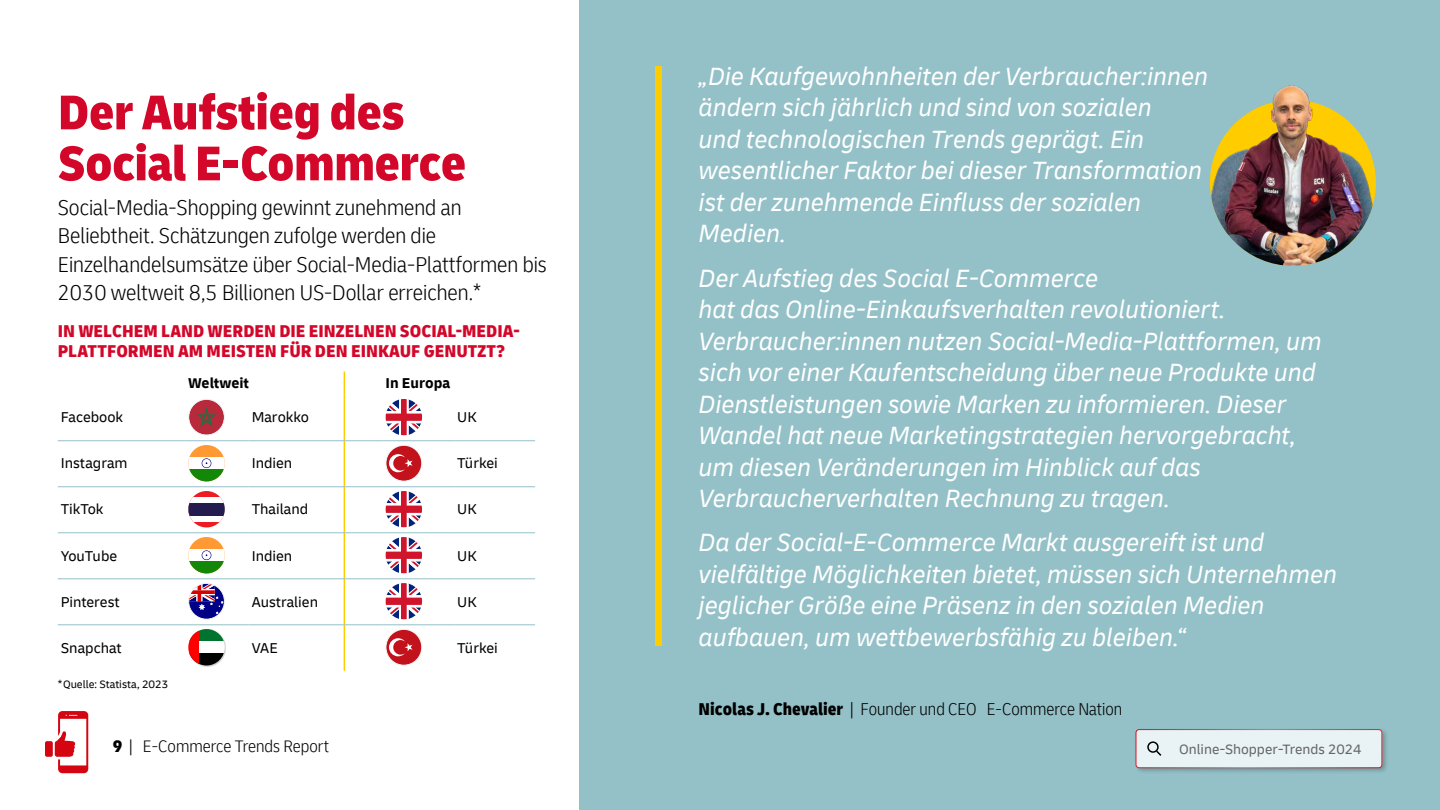
<style>
.page{position:relative;width:1440px;height:810px;background:#fff}
.page>*{position:absolute;margin:0;border:0;box-sizing:border-box;transform-origin:0 0}
.t1{font:900 condensed 51px/51px "Delivery";letter-spacing:-.01em;color:#d3072a}
.t2{font:italic 26.25px/31.5px "Delivery";color:#fff}
.t3{font:300 condensed 22.5px/28.5px "Delivery";color:#000}
.t4{font:900 condensed 18px/19.5px "Delivery";color:#d3072a}
.t5{font:300 condensed 18px "Delivery";color:#000}
.t6{font:300 condensed 17.55px "Delivery";color:#000}
.t7{font:15px "Delivery";color:#000}
.t8{font:700 15px "Delivery";color:#000}
.t9{font:14.25px "Delivery";color:#666}
.t10{font:11.25px "Delivery";color:#000}
.s1{font-weight:900}
</style>
<div class="page">
<div style="left:580px;top:0;width:860px;height:810px;background:#94c1c8"></div>
<svg style="left:344px;top:371px;width:1px;height:24px"></svg>
<hr style="left:344px;top:395px;width:1px;height:46px;background:#fc0">
<hr style="left:344px;top:441px;width:1px;height:46px;background:#fc0">
<hr style="left:344px;top:487px;width:1px;height:46px;background:#fc0">
<hr style="left:344px;top:533px;width:1px;height:46px;background:#fc0">
<hr style="left:344px;top:579px;width:1px;height:46px;background:#fc0">
<hr style="left:344px;top:625px;width:1px;height:46px;background:#fc0">
<hr style="left:58px;top:441px;width:127px;height:1px;background:#94c1c8">
<hr style="left:185px;top:441px;width:64px;height:1px;background:#94c1c8">
<hr style="left:249px;top:441px;width:95px;height:1px;background:#94c1c8">
<hr style="left:344px;top:441px;width:39px;height:1px;background:#94c1c8">
<hr style="left:383px;top:441px;width:71px;height:1px;background:#94c1c8">
<hr style="left:454px;top:441px;width:81px;height:1px;background:#94c1c8">
<hr style="left:58px;top:487px;width:127px;height:1px;background:#94c1c8">
<hr style="left:185px;top:487px;width:64px;height:1px;background:#94c1c8">
<hr style="left:249px;top:487px;width:95px;height:1px;background:#94c1c8">
<hr style="left:344px;top:487px;width:39px;height:1px;background:#94c1c8">
<hr style="left:383px;top:487px;width:71px;height:1px;background:#94c1c8">
<hr style="left:454px;top:487px;width:81px;height:1px;background:#94c1c8">
<hr style="left:58px;top:533px;width:127px;height:1px;background:#94c1c8">
<hr style="left:185px;top:533px;width:64px;height:1px;background:#94c1c8">
<hr style="left:249px;top:533px;width:95px;height:1px;background:#94c1c8">
<hr style="left:344px;top:533px;width:39px;height:1px;background:#94c1c8">
<hr style="left:383px;top:533px;width:71px;height:1px;background:#94c1c8">
<hr style="left:454px;top:533px;width:81px;height:1px;background:#94c1c8">
<hr style="left:58px;top:579px;width:127px;height:1px;background:#94c1c8">
<hr style="left:185px;top:579px;width:64px;height:1px;background:#94c1c8">
<hr style="left:249px;top:579px;width:95px;height:1px;background:#94c1c8">
<hr style="left:344px;top:579px;width:39px;height:1px;background:#94c1c8">
<hr style="left:383px;top:579px;width:71px;height:1px;background:#94c1c8">
<hr style="left:454px;top:579px;width:81px;height:1px;background:#94c1c8">
<hr style="left:58px;top:625px;width:127px;height:1px;background:#94c1c8">
<hr style="left:185px;top:625px;width:64px;height:1px;background:#94c1c8">
<hr style="left:249px;top:625px;width:95px;height:1px;background:#94c1c8">
<hr style="left:344px;top:625px;width:39px;height:1px;background:#94c1c8">
<hr style="left:383px;top:625px;width:71px;height:1px;background:#94c1c8">
<hr style="left:454px;top:625px;width:81px;height:1px;background:#94c1c8">
<svg style="left:189px;top:399px;width:35px;height:36px"></svg>
<div style="left:189px;top:400px;width:35px;height:35px;background:#b8293b;border-radius:50%"></div>
<svg style="left:196px;top:407px;width:21px;height:20px"></svg>
<div style="left:188px;top:399px;width:37px;height:36px;border:1px solid #f0f0f0;border-radius:50%"></div>
<svg style="left:386px;top:399px;width:36px;height:36px"></svg>
<div style="left:188px;top:445px;width:37px;height:36px;background:#f93;border-radius:18px"></div>
<div style="left:188px;top:457px;width:37px;height:12px;background:#fff"></div>
<svg style="left:189px;top:469px;width:35px;height:12px"></svg>
<svg style="left:202px;top:459px;width:10px;height:9px"></svg>
<div style="left:386px;top:445px;width:36px;height:36px;background:#c2121c;border-radius:50%"></div>
<svg style="left:389px;top:454px;width:24px;height:18px"></svg>
<div style="left:386px;top:445px;width:36px;height:36px;border:1px solid #f0f0f0;border-radius:50%"></div>
<svg style="left:188px;top:491px;width:37px;height:36px"></svg>
<svg style="left:189px;top:497px;width:35px;height:24px"></svg>
<div style="left:188px;top:503px;width:37px;height:12px;background:#241c4f"></div>
<svg style="left:386px;top:491px;width:36px;height:36px"></svg>
<div style="left:188px;top:537px;width:37px;height:36px;background:#f93;border-radius:18px"></div>
<div style="left:188px;top:549px;width:37px;height:12px;background:#fff"></div>
<svg style="left:189px;top:561px;width:35px;height:12px"></svg>
<svg style="left:202px;top:551px;width:10px;height:9px"></svg>
<svg style="left:386px;top:537px;width:36px;height:36px"></svg>
<svg style="left:190px;top:585px;width:33px;height:34px"></svg>
<div style="left:188px;top:583px;width:37px;height:36px;border:1px solid #f0f0f0;border-radius:50%"></div>
<svg style="left:386px;top:583px;width:36px;height:36px"></svg>
<div style="left:188px;top:629px;width:38px;height:38px;background:#000;opacity:.2"></div>
<svg style="left:199px;top:629px;width:26px;height:12px"></svg>
<div style="left:188px;top:641px;width:37px;height:12px;background:#fff"></div>
<svg style="left:199px;top:653px;width:26px;height:13px"></svg>
<svg style="left:188px;top:629px;width:11px;height:37px"></svg>
<div style="left:386px;top:629px;width:36px;height:36px;background:#c2121c;border-radius:50%"></div>
<svg style="left:389px;top:638px;width:24px;height:18px"></svg>
<div style="left:386px;top:629px;width:36px;height:37px;border:1px solid #f0f0f0;border-radius:50%"></div>
<div style="left:45px;top:741px;width:8px;height:16px;background:#d40511;border-radius:2px"></div>
<svg style="left:55px;top:711px;width:33px;height:62px"></svg>
<div style="left:1134px;top:727px;width:255px;height:47px;background:#000;opacity:.3"></div>
<div style="left:1136px;top:730px;width:246px;height:38px;background:#e9f2f4;border-radius:3px"></div>
<div style="left:1136px;top:729px;width:246px;height:39px;border:1px solid #d40511;border-radius:3px"></div>
<div style="left:1147px;top:741px;width:12px;height:12px;border:2px solid #000;border-radius:50%"></div>
<svg style="left:1155px;top:749px;width:7px;height:7px"></svg>
<img style="left:1210px;top:100px;width:166px;height:166px;border-radius:83px">
<div style="left:655px;top:66px;width:6px;height:580px;background:#fc0"></div>
<img style="left:1251px;top:85px;width:84px;height:54px">
<h1 class="t1" style="left:58px;top:86px;width:410px">Der Aufstieg des<br>Social E-Commerce</h1>
<p class="t3" style="left:58px;top:194px;width:491px">Social-Media-Shopping gewinnt zunehmend an Beliebtheit. Schätzungen zufolge werden die Einzelhandelsumsätze über Social-Media-Plattformen bis 2030 weltweit 8,5 Billionen US-Dollar erreichen.*</p>
<p class="t4" style="left:58px;top:321px;width:464px">IN WELCHEM LAND WERDEN DIE EINZELNEN SOCIAL-MEDIA-<br>PLATTFORMEN AM MEISTEN FÜR DEN EINKAUF GENUTZT?</p>
<p class="t8" style="left:188px;top:374px;width:62px">Weltweit</p>
<p class="t8" style="left:386px;top:374px;width:66px">In Europa</p>
<p class="t7" style="left:61px;top:409px;width:64px">Facebook</p>
<p class="t7" style="left:252px;top:409px;width:59px">Marokko</p>
<p class="t7" style="left:457px;top:409px;width:21px">UK</p>
<p class="t7" style="left:61px;top:455px;width:68px">Instagram</p>
<p class="t7" style="left:252px;top:455px;width:42px">Indien</p>
<p class="t7" style="left:457px;top:455px;width:42px">Türkei</p>
<p class="t7" style="left:61px;top:501px;width:44px">TikTok</p>
<p class="t7" style="left:252px;top:501px;width:58px">Thailand</p>
<p class="t7" style="left:457px;top:501px;width:21px">UK</p>
<p class="t7" style="left:61px;top:547px;width:58px">YouTube</p>
<p class="t7" style="left:252px;top:547px;width:42px">Indien</p>
<p class="t7" style="left:457px;top:547px;width:21px">UK</p>
<p class="t7" style="left:61px;top:593px;width:60px">Pinterest</p>
<p class="t7" style="left:252px;top:593px;width:68px">Australien</p>
<p class="t7" style="left:457px;top:593px;width:21px">UK</p>
<p class="t7" style="left:61px;top:639px;width:62px">Snapchat</p>
<p class="t7" style="left:252px;top:639px;width:28px">VAE</p>
<p class="t7" style="left:457px;top:639px;width:42px">Türkei</p>
<p class="t10" style="left:58px;top:678px;width:112px">* Quelle: Statista, 2023</p>
<p class="t6" style="left:113px;top:735px;width:218px"><span class="s1">9</span> | E-Commerce Trends Report</p>
<p class="t2" style="left:699px;top:59px;width:511px">„Die Kaufgewohnheiten der Verbraucher:innen ändern sich jährlich und sind von sozialen<br>und technologischen Trends geprägt. Ein wesentlicher Faktor bei dieser Transformation ist der zunehmende Einfluss der sozialen Medien.</p>
<p class="t2" style="left:699px;top:261px;width:625px">Der Aufstieg des Social E-Commerce<br>hat das Online-Einkaufsverhalten revolutioniert.<br>Verbraucher:innen nutzen Social-Media-Plattformen, um sich vor einer Kaufentscheidung über neue Produkte und Dienstleistungen sowie Marken zu informieren. Dieser Wandel hat neue Marketingstrategien hervorgebracht, um diesen Veränderungen im Hinblick auf das Verbraucherverhalten Rechnung zu tragen.</p>
<p class="t2" style="left:699px;top:526px;width:640px">Da der Social-E-Commerce Markt ausgereift ist und vielfältige Möglichkeiten bietet, müssen sich Unternehmen jeglicher Größe eine Präsenz in den sozialen Medien aufbauen, um wettbewerbsfähig zu bleiben.“</p>
<p class="t5" style="left:699px;top:697px;width:425px"><span class="s1">Nicolas J. Chevalier</span> | Founder und CEO E-Commerce Nation</p>
<p class="t9" style="left:1179px;top:740px;width:184px">Online-Shopper-Trends 2024</p>
</div>
